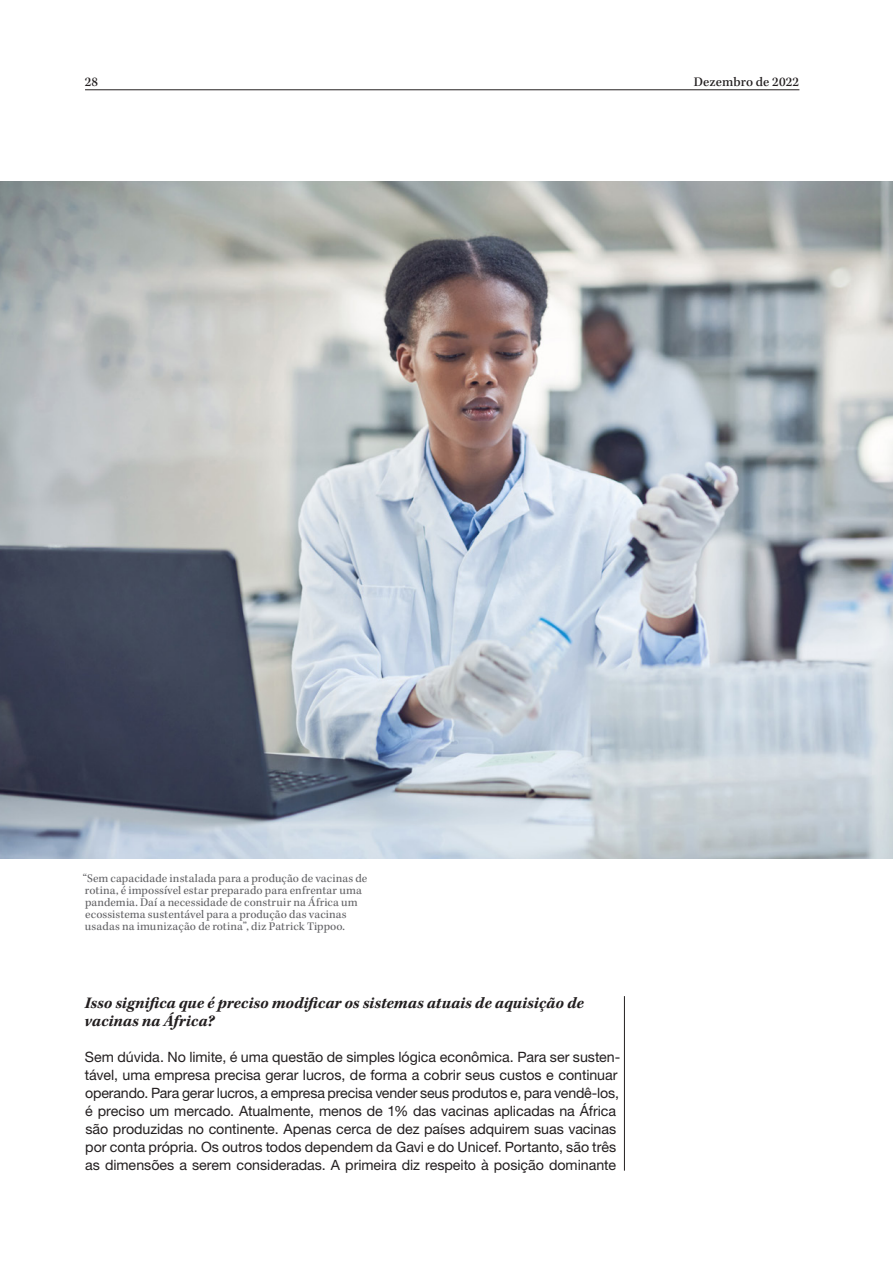
<style>
.page{position:relative;width:893px;height:1263px;background:#fff}
.page>*{position:absolute;margin:0;border:0;box-sizing:border-box;transform-origin:0 0}
.Question{font:italic 700 16.5px/18px "Kepler Std";color:#231f20}
.Body{font:14.25px/18px "Helvetica Neue LT Std";letter-spacing:-.005em;color:#231f20}
.t1{font:500 13.5px "Kepler Std";letter-spacing:.01em;color:#231f20}
.t2{font:12px/12px "Kepler Std";letter-spacing:.005em;color:#636366}
</style>
<div class="page">
<hr style="left:85px;top:90px;width:714px;height:1px;background:#231f20">
<hr style="left:624px;top:996px;width:1px;height:175px;background:#231f20">
<img style="left:0;top:181px;width:893px;height:677px">
<p class="t1" style="left:85px;top:74px;width:15px">28</p>
<p class="t1" style="left:694px;top:74px;width:107px">Dezembro de 2022</p>
<p class="t2" style="left:83px;top:873px;width:286px">“Sem capacidade instalada para a produção de vacinas de rotina, é impossível estar preparado para enfrentar uma pandemia. Daí a necessidade de construir na África um ecossistema sustentável para a produção das vacinas usadas na imunização de rotina”, diz Patrick Tippoo.</p>
<p class="Question" style="left:85px;top:994px;width:501px">Isso significa que é preciso modificar os sistemas atuais de aquisição de vacinas na África?</p>
<p class="Body" style="left:85px;top:1048px;width:537px">Sem dúvida. No limite, é uma questão de simples lógica econômica. Para ser susten&shy;tável, uma empresa precisa gerar lucros, de forma a cobrir seus custos e continuar operando. Para gerar lucros, a empresa precisa vender seus produtos e, para vendê-los, é preciso um mercado. Atualmente, menos de 1% das vacinas aplicadas na África são produzidas no continente. Apenas cerca de dez países adquirem suas vacinas por conta própria. Os outros todos dependem da Gavi e do Unicef. Portanto, são três as dimensões a serem consideradas. A primeira diz respeito à posição dominante</p>
</div>
